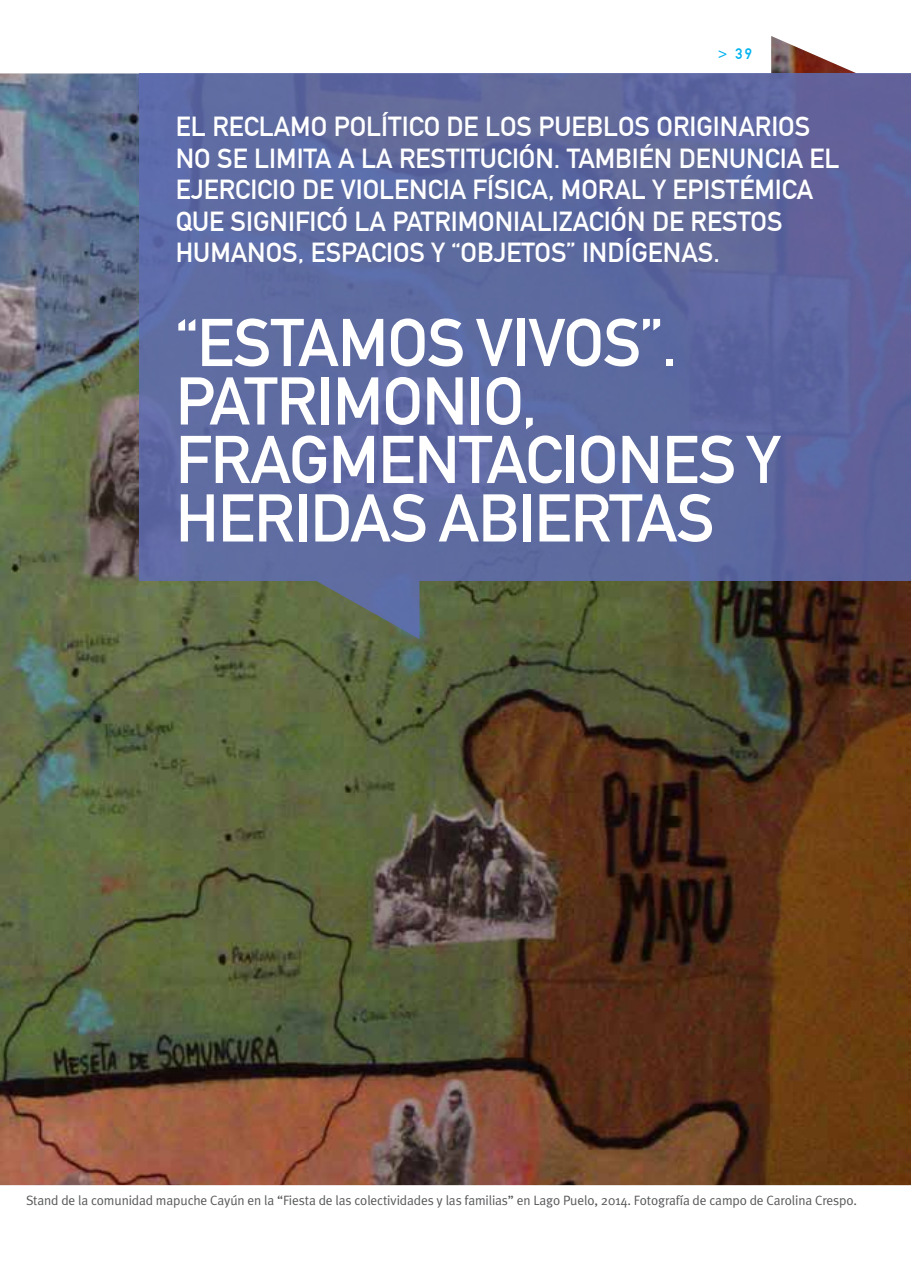
<style>
.page{position:relative;width:911px;height:1263px;background:#fff}
.page>*{position:absolute;margin:0;border:0;box-sizing:border-box;transform-origin:0 0}
.t1{font:66.3px/58.5px "DIN1451 Mittelschrift";letter-spacing:-.01em;color:#fff}
.t2{font:27px/31.5px "DIN1451 Mittelschrift";color:#fff}
.t3{font:15px "DIN1451 Mittelschrift";color:#00b3f0}
.t4{font:13.5px "Meta Plus Normal";letter-spacing:-.01em;color:#58595b}
</style>
<div class="page">
<img style="left:0;top:36px;width:911px;height:1149px">
<div style="left:140px;top:74px;width:771px;height:507px;background:#5e6aa0"></div>
<svg style="left:316px;top:581px;width:103px;height:58px"></svg>
<p class="t3" style="left:718px;top:45px;width:35px">&gt; 39</p>
<p class="t2" style="left:176px;top:111px;width:665px">EL RECLAMO POLÍTICO DE LOS PUEBLOS ORIGINARIOS NO SE LIMITA A LA RESTITUCIÓN. TAMBIÉN DENUNCIA EL EJ ERCICIO DE VIOLENCIA FÍSICA, MORAL Y EPISTÉMICA QUE SIGNIFICÓ LA PATRIMONIALIZACIÓN DE RESTOS HUMANOS, ESPACIOS Y “OBJ ETOS” INDÍGENAS.</p>
<h1 class="t1" style="left:176px;top:314px;width:606px">“ESTAMOS VIVOS”.<br>PATRIMONIO,<br>FRAGMENTACIONES Y<br>HERIDAS ABIERTAS</h1>
<p class="t4" style="left:26px;top:1192px;width:832px">Stand de la comunidad mapuche Cayún en la “Fiesta de las colectividades y las familias” en Lago Puelo, 2014. Fotografía de campo de Carolina Crespo.</p>
</div>
